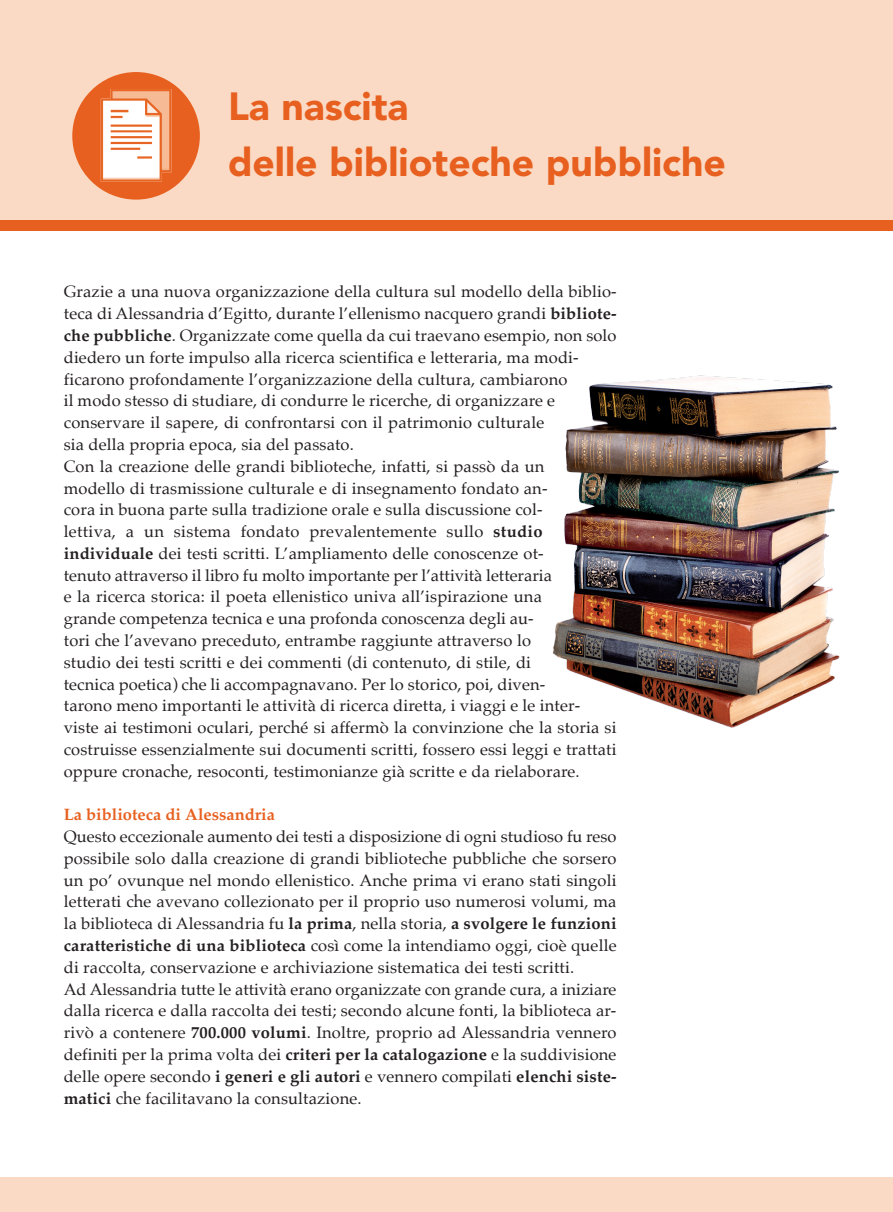
<style>
.page{position:relative;width:893px;height:1212px;background:#fff}
.page>*{position:absolute;margin:0;border:0;box-sizing:border-box;transform-origin:0 0}
.t1{font:900 39px/55.5px "Avenir";color:#e7601f}
.t2{font:16.5px/21.8px "Palatino";letter-spacing:.01em;color:#231f20}
.t3{font:700 16.5px "Palatino";color:#e7601f}
.s1{font-weight:700}
</style>
<div class="page">
<div style="left:0;top:1177px;width:893px;height:35px;background:#fadac4"></div>
<div style="left:0;top:191px;width:893px;height:40px;background:#e7601f"></div>
<div style="left:0;top:0;width:893px;height:220px;background:#fadac4"></div>
<div style="left:72px;top:72px;width:128px;height:128px;background:#e7601f;border-radius:50%"></div>
<img style="left:101px;top:89px;width:70px;height:92px">
<img style="left:552px;top:375px;width:288px;height:353px">
<h1 class="t1" style="left:228px;top:78px;width:499px">La nascita<br>delle biblioteche pubbliche</h1>
<p class="t2" style="left:64px;top:282px;width:554px">Grazie a una nuova organizzazione della cultura sul modello della biblio&shy;teca di Alessandria d’Egitto, durante l’ellenismo nacquero grandi <span class="s1">bibliote&shy;che pubbliche</span>. Organizzate come quella da cui traevano esempio, non solo diedero un forte impulso alla ricerca scientifica e letteraria, ma modi&shy;ficarono profondamente l’organizzazione della cultura, cambiarono<br>il modo stesso di studiare, di condurre le ricerche, di organizzare e conservare il sapere, di confrontarsi con il patrimonio culturale<br>sia della propria epoca, sia del passato.<br>Con la creazione delle grandi biblioteche, infatti, si passò da un<br>modello di trasmissione culturale e di insegnamento fondato an-<br>cora in buona parte sulla tradizione orale e sulla discussione col-<br>lettiva, a un sistema fondato prevalentemente sullo <span class="s1">studio individuale</span> dei testi scritti. L’ampliamento delle conoscenze ot-<br>tenuto attraverso il libro fu molto importante per l’attività letteraria<br>e la ricerca storica: il poeta ellenistico univa all’ispirazione una<br>grande competenza tecnica e una profonda conoscenza degli au-<br>tori che l’avevano preceduto, entrambe raggiunte attraverso lo<br>studio dei testi scritti e dei commenti (di contenuto, di stile, di<br>tecnica poetica) che li accompagnavano. Per lo storico, poi, diven-<br>tarono meno importanti le attività di ricerca diretta, i viaggi e le inter&shy;viste ai testimoni oculari, perché si affermò la convinzione che la storia si costruisse essenzialmente sui documenti scritti, fossero essi leggi e trattati oppure cronache, resoconti, testimonianze già scritte e da rielaborare.</p>
<p class="t3" style="left:64px;top:807px;width:213px">La biblioteca di Alessandria</p>
<p class="t2" style="left:64px;top:827px;width:554px">Questo eccezionale aumento dei testi a disposizione di ogni studioso fu reso possibile solo dalla creazione di grandi biblioteche pubbliche che sorsero un po’ ovunque nel mondo ellenistico. Anche prima vi erano stati singoli letterati che avevano collezionato per il proprio uso numerosi volumi, ma la biblioteca di Alessandria fu <span class="s1">la prima</span>, nella storia, <span class="s1">a svolgere le funzioni caratteristiche di una biblioteca</span> così come la intendiamo oggi, cioè quelle di raccolta, conservazione e archiviazione sistematica dei testi scritti.<br>Ad Alessandria tutte le attività erano organizzate con grande cura, a iniziare dalla ricerca e dalla raccolta dei testi; secondo alcune fonti, la biblioteca ar&shy;rivò a contenere <span class="s1">700.000 volumi</span>. Inoltre, proprio ad Alessandria vennero definiti per la prima volta dei <span class="s1">criteri per la catalogazione</span> e la suddivisione delle opere secondo <span class="s1">i generi e gli autori</span> e vennero compilati <span class="s1">elenchi siste&shy;matici</span> che facilitavano la consultazione.</p>
</div>
